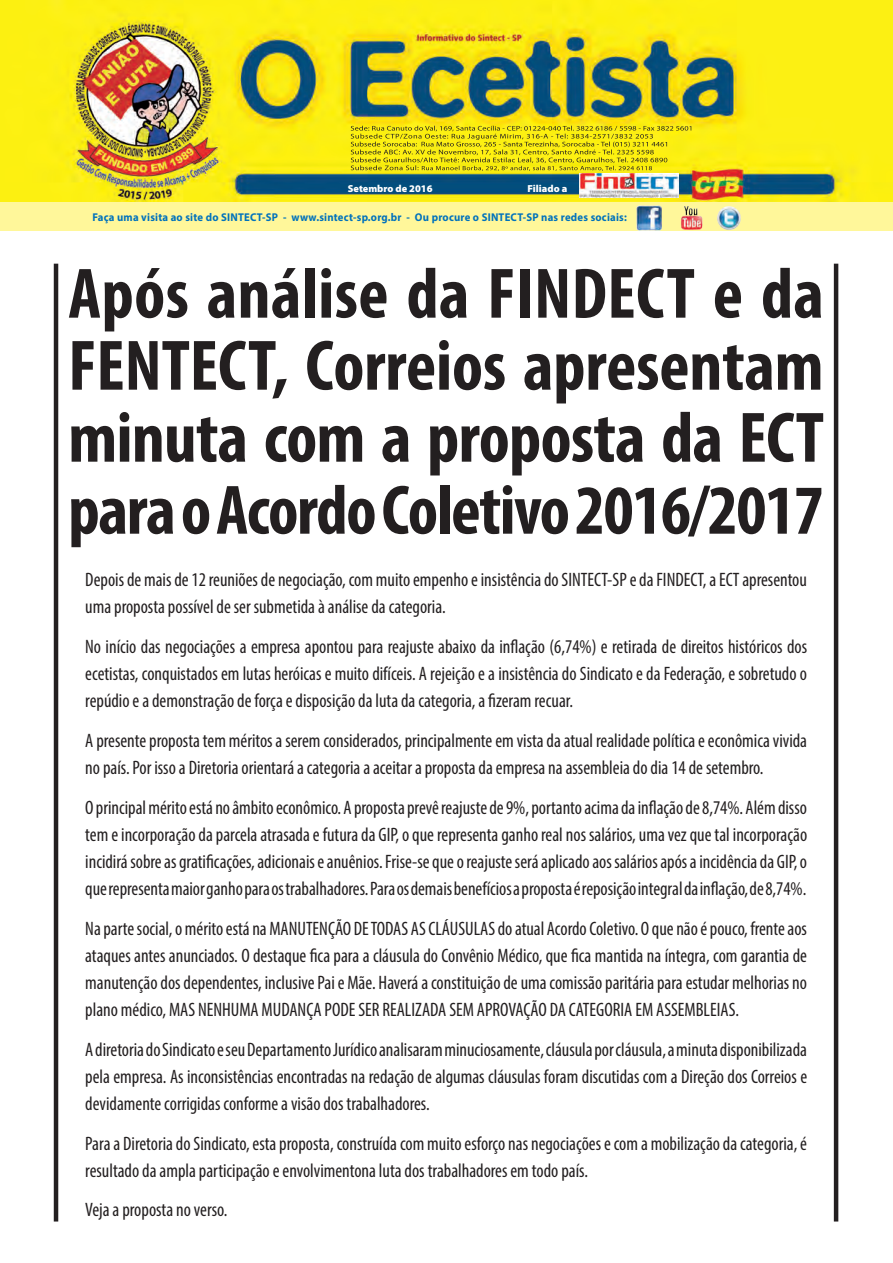
<style>
.page{position:relative;width:893px;height:1263px;background:#fff}
.page>*{position:absolute;margin:0;border:0;box-sizing:border-box;transform-origin:0 0}
.Título{font:700 condensed 72px/72px "Myriad Pro";color:#231f20;text-align:justify}
.Título-2{font:700 condensed 70.5px "Myriad Pro";letter-spacing:-.02em;color:#231f20}
.Corpo_do_texto{font:condensed 19.5px/27px "Myriad Pro";color:#231f20;text-align:justify;scale:.96 1}
.Corpo_do_texto-2{font:700 11.25px "Myriad Pro";letter-spacing:.02em;color:#0072bc;scale:.95 1}
.Corpo_do_texto-3{font:900 10.2px "Myriad Pro";color:#fff}
</style>
<div class="page">
<img style="left:0;top:0;width:893px;height:202px">
<div style="left:0;top:202px;width:893px;height:29px;background:#fff79a"></div>
<svg style="left:351px;top:126px;width:340px;height:45px;background:#dcd013"></svg>
<img style="left:717px;top:207px;width:24px;height:23px">
<img style="left:681px;top:207px;width:22px;height:23px">
<img style="left:637px;top:205px;width:24px;height:25px">
<img style="left:580px;top:173px;width:98px;height:24px">
<hr style="left:54px;top:264px;width:4px;height:957px;background:#231f20">
<hr style="left:834px;top:264px;width:4px;height:957px;background:#231f20">
<p class="Corpo_do_texto-3" style="left:348px;top:182px;width:86px">Setembro de 2016</p>
<p class="Corpo_do_texto-3" style="left:528px;top:182px;width:41px">Filiado a</p>
<p class="Corpo_do_texto-2" style="left:93px;top:210px;width:564px">Faça uma visita ao site do SINTECT-SP - www.sintect-sp.org.br - Ou procure o SINTECT-SP nas redes sociais:</p>
<p class="Título" style="left:68px;top:256px;width:757px">Após análise da FINDECT e da FENTECT, Correios apresentam minuta com a proposta da ECT</p>
<p class="Título-2" style="left:68px;top:466px;width:757px">para o Acordo Coletivo 2016/2017</p>
<p class="Corpo_do_texto" style="left:85px;top:566px;width:753px">Depois de mais de 12 reuniões de negociação, com muito empenho e insistência do SINTECT-SP e da FINDECT, a ECT apresentou uma proposta possível de ser submetida à análise da categoria.</p>
<p class="Corpo_do_texto" style="left:85px;top:633px;width:753px">No início das negociações a empresa apontou para reajuste abaixo da inflação (6,74%) e retirada de direitos históricos dos ecetistas, conquistados em lutas heróicas e muito difíceis. A rejeição e a insistência do Sindicato e da Federação, e sobretudo o repúdio e a demonstração de força e disposição da luta da categoria, a fizeram recuar.</p>
<p class="Corpo_do_texto" style="left:85px;top:727px;width:753px">A presente proposta tem méritos a serem considerados, principalmente em vista da atual realidade política e econômica vivida no país. Por isso a Diretoria orientará a categoria a aceitar a proposta da empresa na assembleia do dia 14 de setembro.</p>
<p class="Corpo_do_texto" style="left:85px;top:794px;width:753px">O principal mérito está no âmbito econômico. A proposta prevê reajuste de 9%, portanto acima da inflação de 8,74%. Além disso tem e incorporação da parcela atrasada e futura da GIP, o que representa ganho real nos salários, uma vez que tal incorporação incidirá sobre as gratificações, adicionais e anuênios. Frise-se que o reajuste será aplicado aos salários após a incidência da GIP, o que representa maior ganho para os trabalhadores. Para os demais benefícios a proposta é reposição integral da inflação, de 8,74%.</p>
<p class="Corpo_do_texto" style="left:85px;top:914px;width:753px">Na parte social, o mérito está na MANUTENÇÃO DE TODAS AS CLÁUSULAS do atual Acordo Coletivo. O que não é pouco, frente aos ataques antes anunciados. O destaque fica para a cláusula do Convênio Médico, que fica mantida na íntegra, com garantia de manutenção dos dependentes, inclusive Pai e Mãe. Haverá a constituição de uma comissão paritária para estudar melhorias no plano médico, MAS NENHUMA MUDANÇA PODE SER REALIZADA SEM APROVAÇÃO DA CATEGORIA EM ASSEMBLEIAS.</p>
<p class="Corpo_do_texto" style="left:85px;top:1035px;width:753px">A diretoria do Sindicato e seu Departamento Jurídico analisaram minuciosamente, cláusula por cláusula, a minuta disponibilizada pela empresa. As inconsistências encontradas na redação de algumas cláusulas foram discutidas com a Direção dos Correios e devidamente corrigidas conforme a visão dos trabalhadores.</p>
<p class="Corpo_do_texto" style="left:85px;top:1129px;width:753px">Para a Diretoria do Sindicato, esta proposta, construída com muito esforço nas negociações e com a mobilização da categoria, é resultado da ampla participação e envolvimentona luta dos trabalhadores em todo país.</p>
<p class="Corpo_do_texto" style="left:85px;top:1196px;width:149px">Veja a proposta no verso.</p>
</div>
